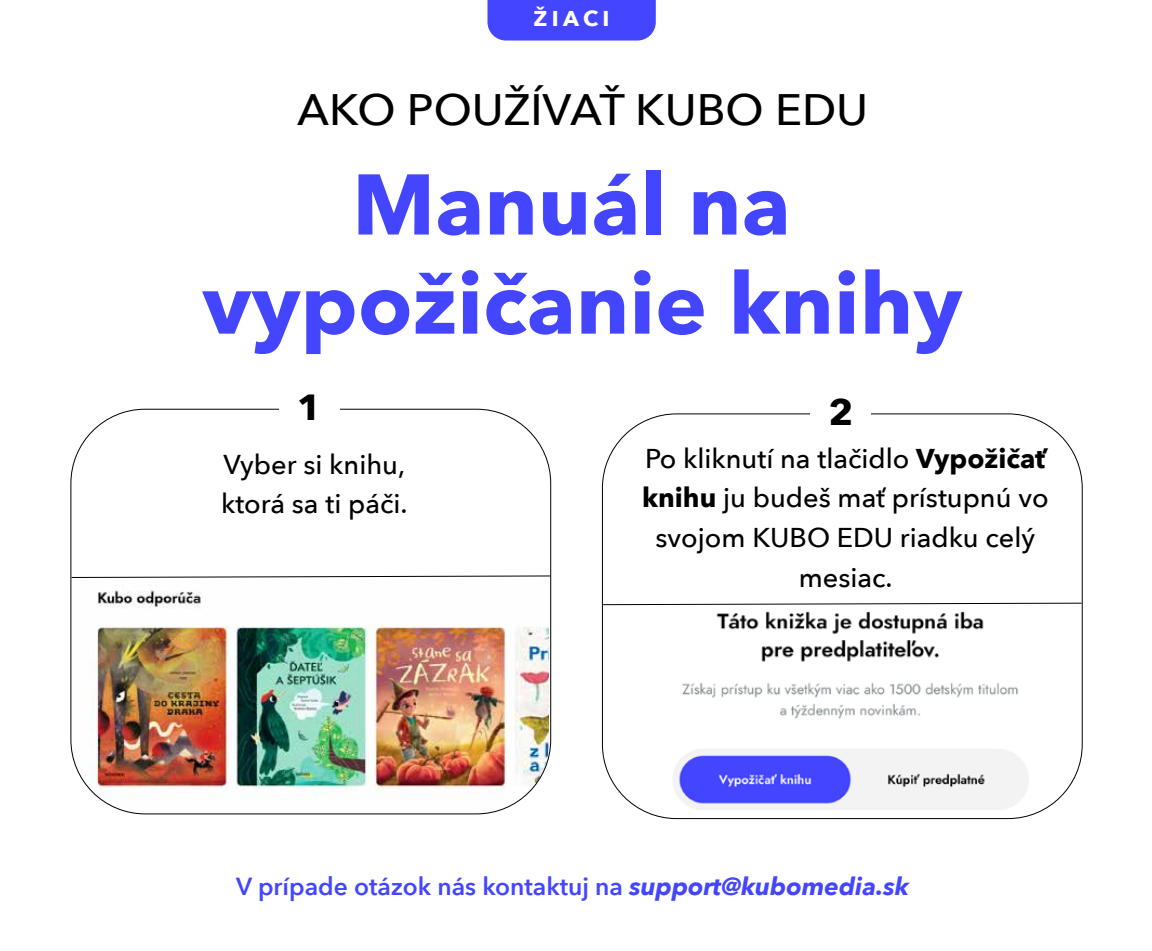
<style>
.page{position:relative;width:1152px;height:951px;background:#fff}
.page>*{position:absolute;margin:0;border:0;box-sizing:border-box;transform-origin:0 0}
.t1{font:700 84.9px/99px "Avenir Next";color:#4345ff;text-align:center}
.t2{font:500 43.95px "Avenir Next";color:#000}
.t3{font:700 36.15px "Avenir Next";color:#000;scale:1.07 1}
.t4{font:500 27.15px/39.8px "Avenir Next";color:#000;text-align:center}
.t5{font:600 24.6px "Avenir Next";color:#4345ff}
.t6{font:700 21.45px "Avenir Next";letter-spacing:.2em;color:#fff}
.s1{font-weight:700}
.s2{font-weight:700;font-style:italic}
</style>
<div class="page">
<img style="left:73px;top:590px;width:476px;height:222px">
<svg style="left:71px;top:575px;width:480px;height:3px"></svg>
<svg style="left:602px;top:602px;width:480px;height:3px"></svg>
<img style="left:658px;top:604px;width:385px;height:208px">
<div style="left:488px;top:0;width:168px;height:40px;background:#4345ff"></div>
<p class="t6" style="left:533px;top:0;width:78px">ŽIACI</p>
<h2 class="t2" style="left:297px;top:72px;width:572px">AKO POUŽÍVAŤ KUBO EDU</h2>
<h1 class="t1" style="left:202px;top:154px;width:762px">Manuál na vypožičanie knihy</h1>
<h3 class="t3" style="left:297px;top:376px;width:25px">1</h3>
<p class="t4" style="left:221px;top:443px;width:188px;text-align:left">Vyber si knihu, ktorá sa ti páči.</p>
<h3 class="t3" style="left:828px;top:380px;width:25px">2</h3>
<p class="t4" style="left:642px;top:437px;width:408px">Po kliknutí na tlačidlo <span class="s1">Vypožičať knihu</span> ju budeš mať prístupnú vo svojom KUBO EDU riadku celý mesiac.</p>
<p class="t5" style="left:236px;top:864px;width:674px">V prípade otázok nás kontaktuj na <span class="s2">support@kubomedia.sk</span></p>
</div>
